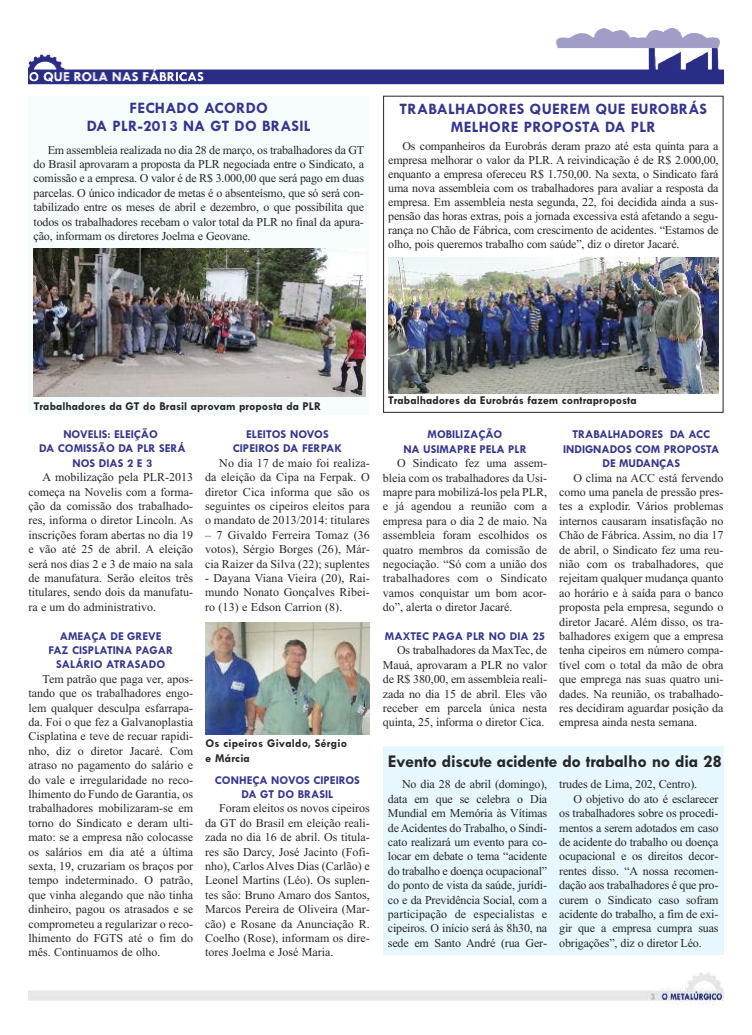
<style>
.page{position:relative;width:752px;height:1035px;background:#fff}
.page>*{position:absolute;margin:0;border:0;box-sizing:border-box;transform-origin:0 0}
.t1{font:700 18px "Tw Cen";letter-spacing:-.015em;color:#272627}
.t2{font:700 16px/18px "Tw Cen";letter-spacing:.015em;color:#34368f;text-align:center}
.t3{font:12px/14.4px "Times New Roman";letter-spacing:-.01em;color:#272627;text-align:justify}
.t4{font:700 12px/14.4px "Tw Cen";color:#34368f;text-align:center}
.t5{font:700 12px/14.4px "Tw Cen";color:#272627}
</style>
<div class="page">
<div style="left:383px;top:746px;width:340px;height:209px;background:#e6f7fd"></div>
<div style="left:28px;top:96px;width:341px;height:318px;background:#f6fbfc"></div>
<img style="left:28px;top:972px;width:695px;height:33px">
<img style="left:28px;top:54px;width:295px;height:31px">
<img style="left:323px;top:28px;width:400px;height:57px">
<img style="left:34px;top:249px;width:331px;height:147px">
<div style="left:383px;top:96px;width:340px;height:317px;border:1px solid #272627"></div>
<img style="left:205px;top:622px;width:164px;height:112px">
<img style="left:388px;top:258px;width:330px;height:135px">
<h2 class="t2" style="left:87px;top:99px;width:225px">FECHADO ACORDO<br>DA PLR-2013 NA GT DO BRASIL</h2>
<p class="t3" style="left:34px;top:142px;width:332px;text-indent:14px">Em assembleia realizada no dia 28 de março, os trabalhadores da GT do Brasil aprovaram a proposta da PLR negociada entre o Sindicato, a comissão e a empresa. O valor é de R$ 3.000,00 que será pago em duas parcelas. O único indicador de metas é o absenteísmo, que só será con&shy;tabilizado entre os meses de abril e dezembro, o que possibilita que todos os trabalhadores recebam o valor total da PLR no final da apura&shy;ção, informam os diretores Joelma e Geovane.</p>
<h2 class="t2" style="left:399px;top:99px;width:309px">TRABALHADORES QUEREM QUE EUROBRÁS<br>MELHORE PROPOSTA DA PLR</h2>
<p class="t3" style="left:388px;top:139px;width:332px;line-height:14px;text-indent:14px">Os companheiros da Eurobrás deram prazo até esta quinta para a empresa melhorar o valor da PLR. A reivindicação é de R$ 2.000,00, enquanto a empresa ofereceu R$ 1.750,00. Na sexta, o Sindicato fará uma nova assembleia com os trabalhadores para avaliar a resposta da empresa. Em assembleia nesta segunda, 22, foi decidida ainda a sus&shy;pensão das horas extras, pois a jornada excessiva está afetando a segu&shy;rança no Chão de Fábrica, com crescimento de acidentes. “Estamos de olho, pois queremos trabalho com saúde”, diz o diretor Jacaré.</p>
<p class="t5" style="left:34px;top:398px;width:288px">Trabalhadores da GT do Brasil aprovam proposta da PLR</p>
<p class="t4" style="left:39px;top:426px;width:148px">NOVELIS: ELEIÇÃO<br>DA COMISSÃO DA PLR SERÁ<br>NOS DIAS 2 E 3</p>
<p class="t3" style="left:28px;top:470px;width:166px;text-indent:14px">A mobilização pela PLR-2013 começa na Novelis com a forma&shy;ção da comissão dos trabalhado&shy;res, informa o diretor Lincoln. As inscrições foram abertas no dia 19 e vão até 25 de abril. A eleição será nos dias 2 e 3 de maio na sala de manufatura. Serão eleitos três titulares, sendo dois da manufatu&shy;ra e um do administrativo.</p>
<p class="t4" style="left:48px;top:628px;width:126px">AMEAÇA DE GREVE<br>FAZ CISPLATINA PAGAR<br>SALÁRIO ATRASADO</p>
<p class="t3" style="left:28px;top:671px;width:166px;text-indent:14px">Tem patrão que paga ver, apos&shy;tando que os trabalhadores engo&shy;lem qualquer desculpa esfarrapa&shy;da. Foi o que fez a Galvanoplastia Cisplatina e teve de recuar rapidi&shy;nho, diz o diretor Jacaré. Com atraso no pagamento do salário e do vale e irregularidade no reco&shy;lhimento do Fundo de Garantia, os trabalhadores mobilizaram-se em torno do Sindicato e deram ulti&shy;mato: se a empresa não colocasse os salários em dia até a última sexta, 19, cruzariam os braços por tempo indeterminado. O patrão, que vinha alegando que não tinha dinheiro, pagou os atrasados e se comprometeu a regularizar o reco&shy;lhimento do FGTS até o fim do mês. Continuamos de olho.</p>
<p class="t4" style="left:232px;top:426px;width:111px">ELEITOS NOVOS<br>CIPEIROS DA FERPAK</p>
<p class="t3" style="left:205px;top:455px;width:166px;text-indent:14px">No dia 17 de maio foi realiza&shy;da eleição da Cipa na Ferpak. O diretor Cica informa que são os seguintes os cipeiros eleitos para o mandato de 2013/2014: titulares</p>
<p class="t3" style="left:205px;top:527px;width:166px">– 7 Givaldo Ferreira Tomaz (36 votos), Sérgio Borges (26), Már&shy;cia Raizer da Silva (22); suplentes</p>
<p class="t3" style="left:205px;top:570px;width:166px">- Dayana Viana Vieira (20), Rai&shy;mundo Nonato Gonçalves Ribei&shy;ro (13) e Edson Carrion (8).</p>
<p class="t5" style="left:205px;top:736px;width:143px">Os cipeiros Givaldo, Sérgio e Márcia</p>
<p class="t4" style="left:215px;top:772px;width:146px">CONHEÇA NOVOS CIPEIROS<br>DA GT DO BRASIL</p>
<p class="t3" style="left:205px;top:801px;width:166px;text-indent:14px">Foram eleitos os novos cipeiros da GT do Brasil em eleição reali&shy;zada no dia 16 de abril. Os titula&shy;res são Darcy, José Jacinto (Fofi&shy;nho), Carlos Alves Dias (Carlão) e Leonel Martins (Léo). Os suplen&shy;tes são: Bruno Amaro dos Santos, Marcos Pereira de Oliveira (Mar&shy;cão) e Rosane da Anunciação R.<br>Coelho (Rose), informam os dire&shy;tores Joelma e José Maria.</p>
<p class="t5" style="left:388px;top:393px;width:250px">Trabalhadores da Eurobrás fazem contraproposta</p>
<p class="t4" style="left:403px;top:427px;width:125px">MOBILIZAÇÃO<br>NA USIMAPRE PELA PLR</p>
<p class="t3" style="left:382px;top:456px;width:166px;text-indent:14px">O Sindicato fez uma assem&shy;bleia com os trabalhadores da Usi&shy;mapre para mobilizá-los pela PLR, e já agendou a reunião com a empresa para o dia 2 de maio. Na assembleia foram escolhidos os quatro membros da comissão de negociação. “Só com a união dos trabalhadores com o Sindicato vamos conquistar um bom acor&shy;do”, alerta o diretor Jacaré.</p>
<p class="t4" style="left:384px;top:628px;width:162px">MAXTEC PAGA PLR NO DIA 25</p>
<p class="t3" style="left:382px;top:643px;width:166px;text-indent:14px">Os trabalhadores da MaxTec, de Mauá, aprovaram a PLR no valor de R$ 380,00, em assembleia reali&shy;zada no dia 15 de abril. Eles vão receber em parcela única nesta quinta, 25, informa o diretor Cica.</p>
<p class="t4" style="left:563px;top:427px;width:158px">TRABALHADORES DA ACC<br>INDIGNADOS COM PROPOSTA<br>DE MUDANÇAS</p>
<p class="t3" style="left:559px;top:470px;width:166px;text-indent:14px">O clima na ACC está fervendo como uma panela de pressão pres&shy;tes a explodir. Vários problemas internos causaram insatisfação no Chão de Fábrica. Assim, no dia 17 de abril, o Sindicato fez uma reu&shy;nião com os trabalhadores, que rejeitam qualquer mudança quanto ao horário e à saída para o banco proposta pela empresa, segundo o diretor Jacaré. Além disso, os tra&shy;balhadores exigem que a empresa tenha cipeiros em número compa&shy;tível com o total da mão de obra que emprega nas suas quatro uni&shy;dades. Na reunião, os trabalhado&shy;res decidiram aguardar posição da empresa ainda nesta semana.</p>
<h1 class="t1" style="left:387px;top:750px;width:335px">Evento discute acidente do trabalho no dia 28</h1>
<p class="t3" style="left:387px;top:777px;width:161px;text-indent:14px">No dia 28 de abril (domingo), data em que se celebra o Dia Mundial em Memória às Vítimas deAcidentes do Trabalho, o Sindi&shy;cato realizará um evento para co&shy;locar em debate o tema “acidente do trabalho e doença ocupacional” do ponto de vista da saúde, jurídi&shy;co e da Previdência Social, com a participação de especialistas e cipeiros. O início será às 8h30, na sede em Santo André (rua Ger-</p>
<p class="t3" style="left:559px;top:777px;width:139px">trudes de Lima, 202, Centro).</p>
<p class="t3" style="left:573px;top:791px;width:146px">O objetivo do ato é esclarecer</p>
<p class="t3" style="left:559px;top:806px;width:160px">os trabalhadores sobre os procedi-</p>
<p class="t3" style="left:559px;top:820px;width:161px">mentos a serem adotados em caso</p>
<p class="t3" style="left:559px;top:834px;width:161px">de acidente do trabalho ou doença</p>
<p class="t3" style="left:559px;top:849px;width:160px">ocupacional e os direitos decor-</p>
<p class="t3" style="left:559px;top:863px;width:160px">rentes disso. “A nossa recomen-</p>
<p class="t3" style="left:559px;top:878px;width:160px">dação aos trabalhadores é que pro-</p>
<p class="t3" style="left:559px;top:892px;width:161px">curem o Sindicato caso sofram</p>
<p class="t3" style="left:559px;top:906px;width:160px">acidente do trabalho, a fim de exi-</p>
<p class="t3" style="left:559px;top:921px;width:161px">gir que a empresa cumpra suas</p>
<p class="t3" style="left:559px;top:935px;width:144px">obrigações”, diz o diretor Léo.</p>
</div>
